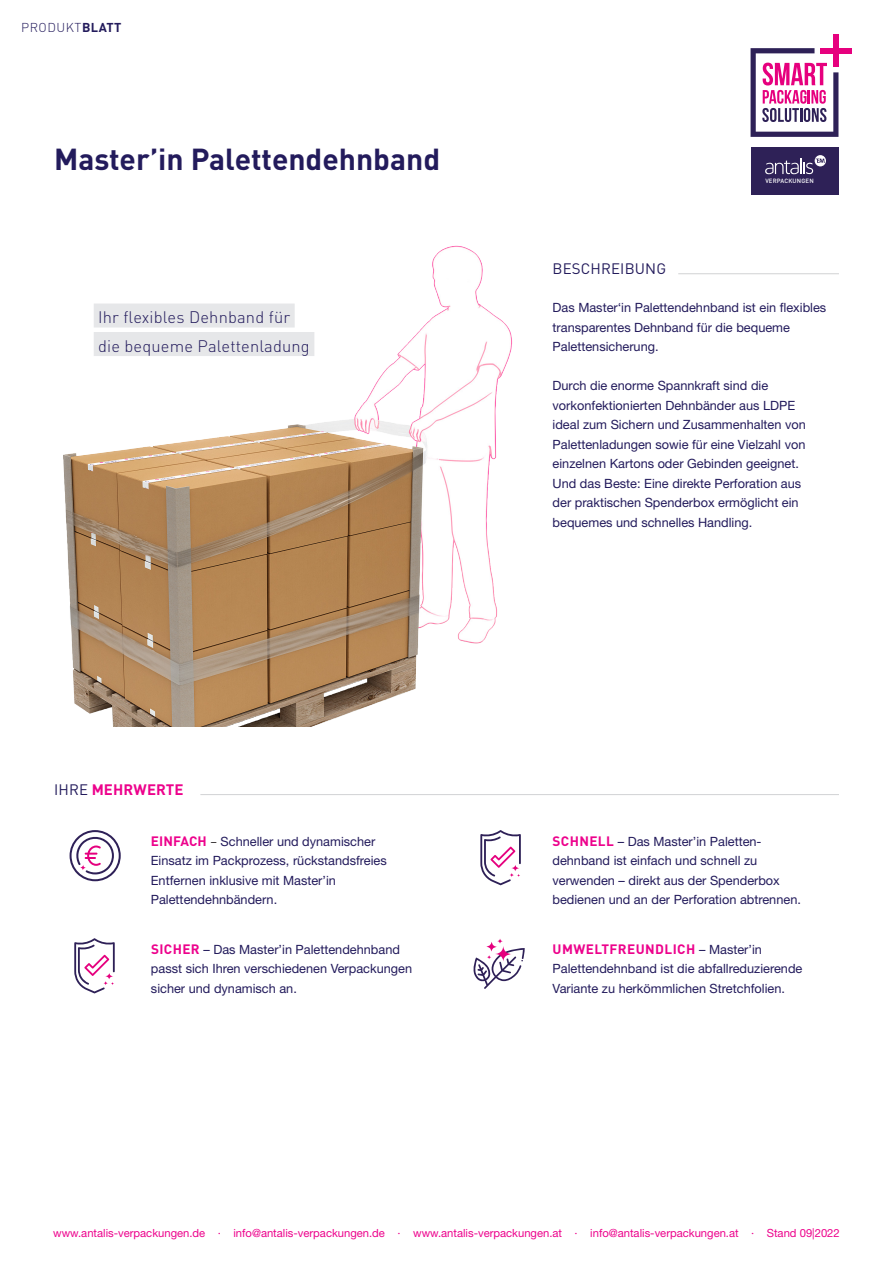
<style>
.page{position:relative;width:893px;height:1263px;background:#fff}
.page>*{position:absolute;margin:0;border:0;box-sizing:border-box;transform-origin:0 0}
.t1{font:700 30px "DINOT";color:#231b5c}
.Image-Title{font:300 16.5px "DINOT";letter-spacing:.01em;color:#231b5c}
.t2{font:700 15px "DINOT";letter-spacing:.01em;color:#ed028c}
.t3{font:15px "DINOT";letter-spacing:.01em;color:#231b5c}
.Mehrwert-Umwelt{font:700 13.5px "DINOT";letter-spacing:.03em;color:#ed028c}
.Body{font:12.75px/19.5px "Helvetica Neue LT Std";color:#231b5c}
.Mehrwert-Umwelt-2{font:12.75px/19.5px "Helvetica Neue LT Std";color:#231b5c}
.t4{font:300 12.75px "DINOT";letter-spacing:.04em;color:#231b5c}
.t5{font:11.25px "Helvetica Neue LT Std";color:#ed028c}
.t6{font:500 6px "DINOT";letter-spacing:.025em;color:#fff}
.s1{font-weight:700}
.s2{font-weight:400;color:#231b5c}
.s3{font-family:"DINOT";font-weight:700;font-size:13.5px;color:#ed028c}
.s4{font-family:"DINOT";color:#231f20}
.s5{font-family:"Helvetica Neue LT Std";font-weight:400;font-size:12.75px;color:#231b5c}
</style>
<div class="page">
<img style="left:63px;top:245px;width:450px;height:481px">
<div style="left:750px;top:147px;width:88px;height:48px;background:#2e2157"></div>
<svg style="left:765px;top:155px;width:61px;height:19px"></svg>
<svg style="left:751px;top:48px;width:87px;height:89px"></svg>
<div style="left:833px;top:35px;width:5px;height:32px;background:#e6007e"></div>
<div style="left:820px;top:48px;width:32px;height:5px;background:#e6007e"></div>
<svg style="left:70px;top:830px;width:51px;height:51px"></svg>
<svg style="left:480px;top:830px;width:41px;height:55px"></svg>
<svg style="left:74px;top:938px;width:41px;height:55px"></svg>
<div style="left:94px;top:304px;width:201px;height:24px;background:#e6e7e9"></div>
<div style="left:94px;top:332px;width:220px;height:24px;background:#e6e7e9"></div>
<svg style="left:473px;top:939px;width:52px;height:50px"></svg>
<hr style="left:200px;top:794px;width:639px;height:1px;background:#d1d2d4">
<hr style="left:678px;top:273px;width:161px;height:1px;background:#d1d2d4">
<p class="t4" style="left:21px;top:18px;width:102px">PRODUKT<span class="s1">BLATT</span></p>
<p class="t1" style="left:54px;top:135px;width:388px">Master’in Palettendehnband</p>
<p class="Image-Title" style="left:98px;top:305px;width:194px">Ihr flexibles Dehnband für</p>
<p class="Image-Title" style="left:98px;top:333px;width:213px">die bequeme Palettenladung</p>
<p class="t2" style="left:54px;top:778px;width:131px"><span class="s2">IHRE</span> MEHRWERTE</p>
<p class="t3" style="left:553px;top:257px;width:115px">BESCHREIBUNG</p>
<p class="t6" style="left:765px;top:176px;width:50px">VERPACKUNGEN</p>
<p class="Body" style="left:553px;top:298px;width:275px">Das Master‘in Palettendehnband ist ein flexibles transparentes Dehnband für die bequeme<br>Palettensicherung.</p>
<p class="Body" style="left:553px;top:376px;width:255px">Durch die enorme Spannkraft sind die vorkonfektionierten Dehnbänder aus LDPE ideal zum Sichern und Zusammenhalten von Palettenladungen sowie für eine Vielzahl von einzelnen Kartons oder Gebinden geeignet.<br>Und das Beste: Eine direkte Perforation aus der praktischen Spenderbox ermöglicht ein bequemes und schnelles Handling.</p>
<p class="Body" style="left:151px;top:831px;width:237px"><span class="s3">EINFACH</span> <span class="s4">–</span> Schneller und dynamischer Einsatz im Packprozess, rückstandsfreies Entfernen inklusive mit Master’in Palettendehnbändern.</p>
<p class="Mehrwert-Umwelt-2" style="left:552px;top:831px;width:250px"><span class="s3">SCHNELL</span> – Das Master’in Paletten&shy;dehnband ist einfach und schnell zu verwenden – direkt aus der Spenderbox bedienen und an der Perforation abtrennen.</p>
<p class="Mehrwert-Umwelt-2" style="left:151px;top:939px;width:263px"><span class="s3">SICHER</span> – Das Master’in Palettendehnband passt sich Ihren verschiedenen Verpackungen sicher und dynamisch an.</p>
<p class="Mehrwert-Umwelt" style="left:553px;top:938px;width:211px">UMWELTFREUNDLICH <span class="s5">– Master’in</span></p>
<p class="Mehrwert-Umwelt-2" style="left:553px;top:959px;width:251px">Palettendehnband ist die abfallreduzierende<br>Variante zu herkömmlichen Stretchfolien.</p>
<p class="t5" style="left:53px;top:1226px;width:788px">www.antalis-verpackungen.de · info@antalis-verpackungen.de · www.antalis-verpackungen.at · info@antalis-verpackungen.at · Stand 09|2022</p>
</div>
